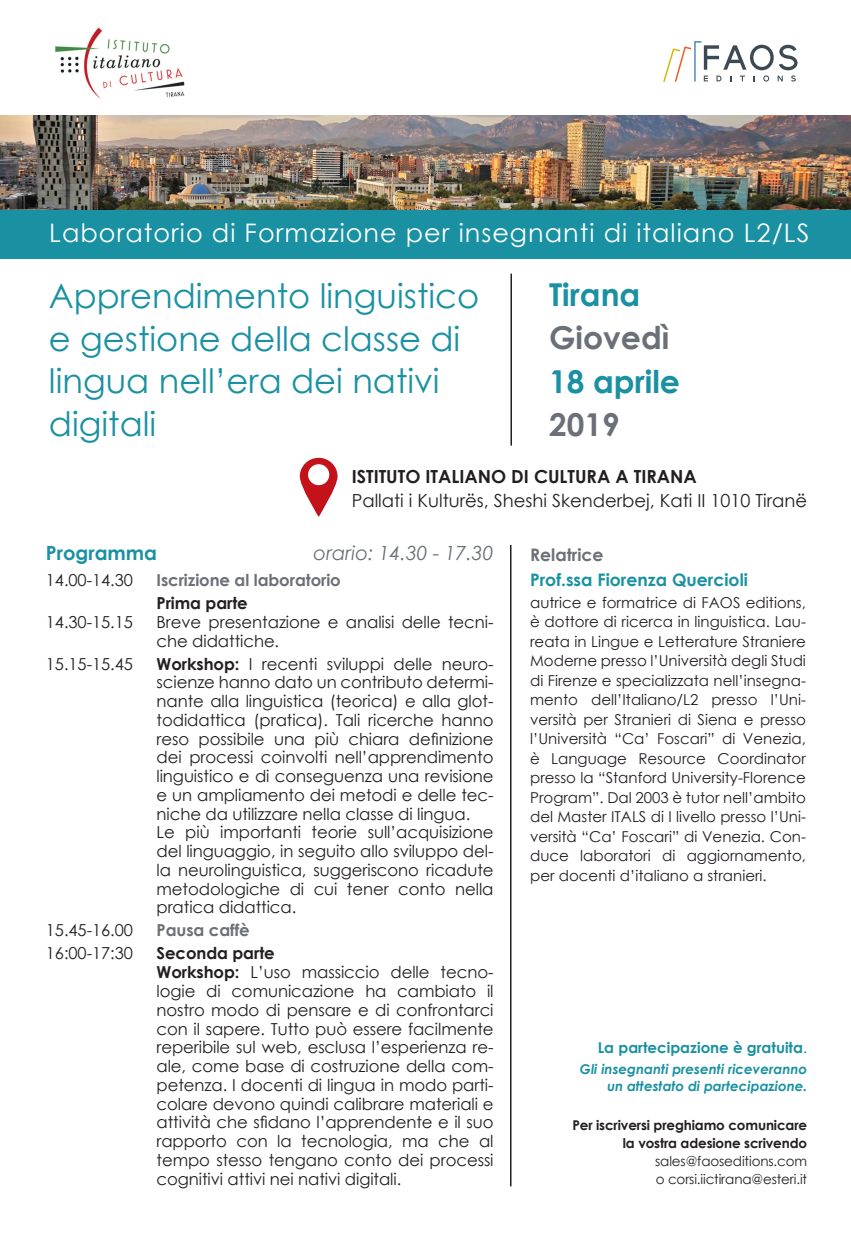
<style>
.page{position:relative;width:851px;height:1234px;background:#fff}
.page>*{position:absolute;margin:0;border:0;box-sizing:border-box;transform-origin:0 0}
.t1{font:33.75px/42.8px "Century Gothic";color:#1a91a2}
.t2{font:700 31.5px "Century Gothic";color:#1a91a2}
.t3{font:700 31.5px "Century Gothic";color:#6b7078}
.t4{font:25.5px "Century Gothic";letter-spacing:.04em;color:#fff}
.t5{font:italic 19.5px "Century Gothic";color:#6b7078}
.t6{font:700 19.5px "Century Gothic";color:#1a91a2}
.t7{font:18px "Century Gothic";color:#231f20}
.t8{font:700 18px "Century Gothic";color:#231f20}
.t9{font:700 17.25px "Century Gothic";color:#1a91a2}
.t10{font:700 17.25px "Century Gothic";color:#6b7078}
.t11{font:16.5px/18.8px "Century Gothic";letter-spacing:-.005em;color:#231f20}
.t12{font:700 16.5px "Century Gothic";letter-spacing:-.005em;color:#6b7078}
.t13{font:700 16.5px "Century Gothic";letter-spacing:-.005em;color:#231f20}
.t14{font:15px/19.5px "Century Gothic";color:#241e24;text-align:justify}
.t15{font:700 15px "Century Gothic";color:#1a91a2}
.t16{font:italic 700 13.5px/16.5px "Century Gothic";color:#1a91a2;text-align:right}
.t17{font:700 13.5px/18px "Century Gothic";letter-spacing:-.01em;color:#231f20;text-align:right}
.t18{font:13.5px/18px "Century Gothic";letter-spacing:-.01em;color:#231f20}
.s1{font-weight:700}
.s2{font-weight:400}
</style>
<div class="page">
<img style="left:0;top:115px;width:850px;height:95px">
<div style="left:0;top:210px;width:850px;height:48px;background:#1a91a2"></div>
<svg style="left:663px;top:41px;width:134px;height:41px"></svg>
<hr style="left:510px;top:273px;width:2px;height:172px;background:#231f20">
<img style="left:55px;top:27px;width:130px;height:72px">
<svg style="left:300px;top:457px;width:37px;height:59px;fill:#c4121a"></svg>
<div style="left:308px;top:464px;width:21px;height:21px;background:#fff;border-radius:50%"></div>
<hr style="left:510px;top:544px;width:1px;height:641px;background:#231f20">
<h3 class="t4" style="left:49px;top:215px;width:761px">Laboratorio di Formazione per insegnanti di italiano L2/LS</h3>
<h1 class="t1" style="left:49px;top:273px;width:431px">Apprendimento linguistico e gestione della classe di lingua nell’era dei nativi digitali</h1>
<h2 class="t2" style="left:549px;top:270px;width:93px">Tirana</h2>
<h2 class="t3" style="left:549px;top:314px;width:122px">Giovedì</h2>
<h2 class="t2" style="left:549px;top:357px;width:133px">18 aprile</h2>
<h2 class="t3" style="left:549px;top:401px;width:72px">2019</h2>
<p class="t8" style="left:351px;top:462px;width:346px">Istituto Italiano di Cultura a Tirana</p>
<p class="t7" style="left:351px;top:487px;width:457px">Pallati i Kulturës, Sheshi Skenderbej, Kati II 1010 Tiranë</p>
<p class="t6" style="left:46px;top:538px;width:113px">Programma</p>
<p class="t5" style="left:313px;top:539px;width:181px">orario: 14.30 - 17.30</p>
<p class="t11" style="left:46px;top:570px;width:88px">14.00-14.30</p>
<p class="t12" style="left:156px;top:567px;width:186px">Iscrizione al laboratorio</p>
<p class="t13" style="left:156px;top:590px;width:93px">Prima parte</p>
<p class="t11" style="left:46px;top:612px;width:88px">14.30-15.15</p>
<p class="t11" style="left:156px;top:612px;width:338px">Breve presentazione e analisi delle tecni&shy;che didattiche.</p>
<p class="t11" style="left:46px;top:654px;width:88px">15.15-15.45</p>
<p class="t11" style="left:156px;top:654px;width:338px"><span class="s1">Workshop:</span> I recenti sviluppi delle neuro&shy;scienze hanno dato un contributo determi&shy;nante alla linguistica (teorica) e alla glot&shy;todidattica (pratica). Tali ricerche hanno reso possibile una più chiara definizione dei processi coinvolti nell’apprendimento linguistico e di conseguenza una revisione e un ampliamento dei metodi e delle tec&shy;niche da utilizzare nella classe di lingua.<br>Le più importanti teorie sull’acquisizione del linguaggio, in seguito allo sviluppo del&shy;la neurolinguistica, suggeriscono ricadute metodologiche di cui tener conto nella pratica didattica.</p>
<p class="t11" style="left:46px;top:920px;width:88px">15.45-16.00</p>
<p class="t12" style="left:156px;top:917px;width:95px">Pausa caffè</p>
<p class="t11" style="left:46px;top:943px;width:88px">16:00-17:30</p>
<p class="t11" style="left:156px;top:943px;width:338px"><span class="s1">Seconda parte<br>Workshop:</span> L’uso massiccio delle tecno&shy;logie di comunicazione ha cambiato il nostro modo di pensare e di confrontarci con il sapere. Tutto può essere facilmente reperibile sul web, esclusa l’esperienza re&shy;ale, come base di costruzione della com&shy;petenza. I docenti di lingua in modo parti&shy;colare devono quindi calibrare materiali e attività che sfidano l’apprendente e il suo rapporto con la tecnologia, ma che al tempo stesso tengano conto dei processi cognitivi attivi nei nativi digitali.</p>
<p class="t10" style="left:530px;top:541px;width:75px">Relatrice</p>
<p class="t9" style="left:530px;top:566px;width:219px">Prof.ssa Fiorenza Quercioli</p>
<p class="t14" style="left:530px;top:592px;width:277px">autrice e formatrice di FAOS editions, è dottore di ricerca in linguistica. Lau&shy;reata in Lingue e Letterature Straniere Moderne presso l’Università degli Studi di Firenze e specializzata nell’insegna&shy;mento dell’Italiano/L2 presso l’Uni&shy;versità per Stranieri di Siena e presso l’Università “Ca’ Foscari” di Venezia, è Language Resource Coordinator presso la “Stanford University-Florence Program”. Dal 2003 è tutor nell’ambito del Master ITALS di I livello presso l’Uni&shy;versità “Ca’ Foscari” di Venezia. Con&shy;duce laboratori di aggiornamento, per docenti d’italiano a stranieri.</p>
<p class="t15" style="left:597px;top:1036px;width:211px">La partecipazione è gratuita<span class="s2">.</span></p>
<p class="t16" style="left:579px;top:1060px;width:229px">Gli insegnanti presenti riceveranno un attestato di partecipazione.</p>
<p class="t17" style="left:572px;top:1115px;width:236px">Per iscriversi preghiamo comunicare la vostra adesione scrivendo</p>
<p class="t18" style="left:655px;top:1151px;width:153px">sales@faoseditions.com o corsi.iictirana@esteri.it</p>
</div>
